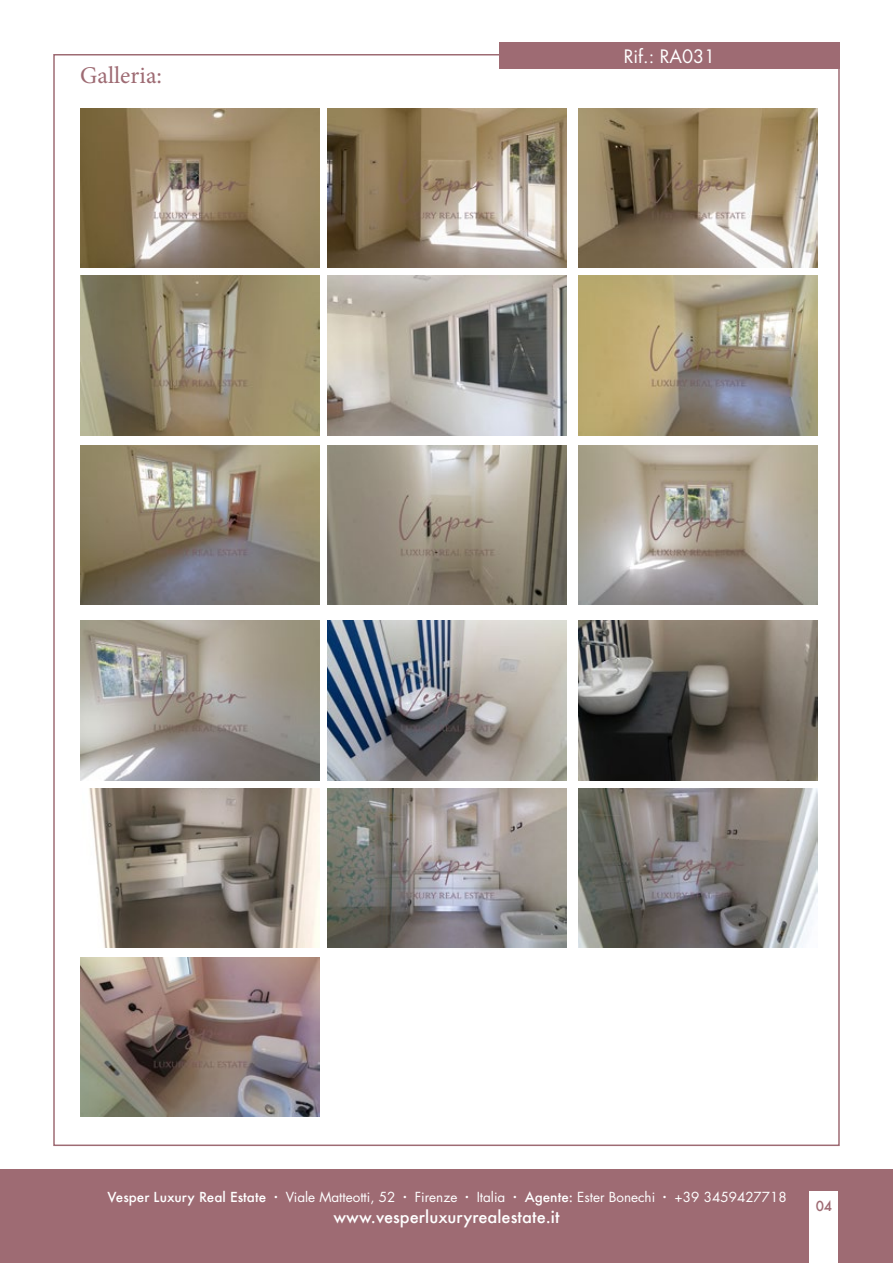
<style>
.page{position:relative;width:893px;height:1263px;background:#fff}
.page>*{position:absolute;margin:0;border:0;box-sizing:border-box;transform-origin:0 0}
.t1{font:24px "Minion Pro";letter-spacing:.005em;color:#9e6b73}
.t2{font:18px "Futura";color:#fff}
.t3{font:500 16.5px "Futura";color:#fff}
.t4{font:13.5px "Futura";color:#fff}
.t5{font:500 13.5px "Futura";color:#9e6b73}
.s1{font-weight:500}
.s2{font-family:"Typo Graphica"}
</style>
<div class="page">
<div style="left:0;top:1169px;width:893px;height:94px;background:#9e6b73"></div>
<div style="left:810px;top:1191px;width:28px;height:72px;background:#fff"></div>
<div style="left:499px;top:42px;width:341px;height:27px;background:#9e6b73"></div>
<img style="left:80px;top:108px;width:239px;height:160px">
<img style="left:328px;top:108px;width:239px;height:160px">
<img style="left:579px;top:108px;width:239px;height:160px">
<img style="left:80px;top:276px;width:239px;height:159px">
<img style="left:328px;top:276px;width:239px;height:159px">
<img style="left:579px;top:276px;width:239px;height:159px">
<img style="left:80px;top:445px;width:239px;height:160px">
<img style="left:328px;top:445px;width:239px;height:160px">
<img style="left:579px;top:445px;width:239px;height:160px">
<img style="left:80px;top:621px;width:239px;height:159px">
<img style="left:328px;top:621px;width:239px;height:159px">
<img style="left:579px;top:621px;width:239px;height:159px">
<img style="left:89px;top:788px;width:230px;height:159px">
<img style="left:328px;top:788px;width:239px;height:159px">
<img style="left:579px;top:788px;width:239px;height:159px">
<img style="left:80px;top:957px;width:239px;height:160px">
<h1 class="t1" style="left:80px;top:59px;width:83px">Galleria:</h1>
<h2 class="t2" style="left:624px;top:44px;width:93px">Rif.: RA031</h2>
<p class="t4" style="left:108px;top:1188px;width:681px"><span class="s1">Vesper Luxury Real Estate</span> <span class="s2">·</span> Viale Matteotti, 52 <span class="s2">·</span> Firenze <span class="s2">·</span> Italia <span class="s2">·</span> <span class="s1">Agente:</span> Ester Bonechi <span class="s2">·</span> +39 3459427718</p>
<p class="t3" style="left:333px;top:1205px;width:228px">www.vesperluxuryrealestate.it</p>
<p class="t5" style="left:816px;top:1197px;width:18px">04</p>
</div>
